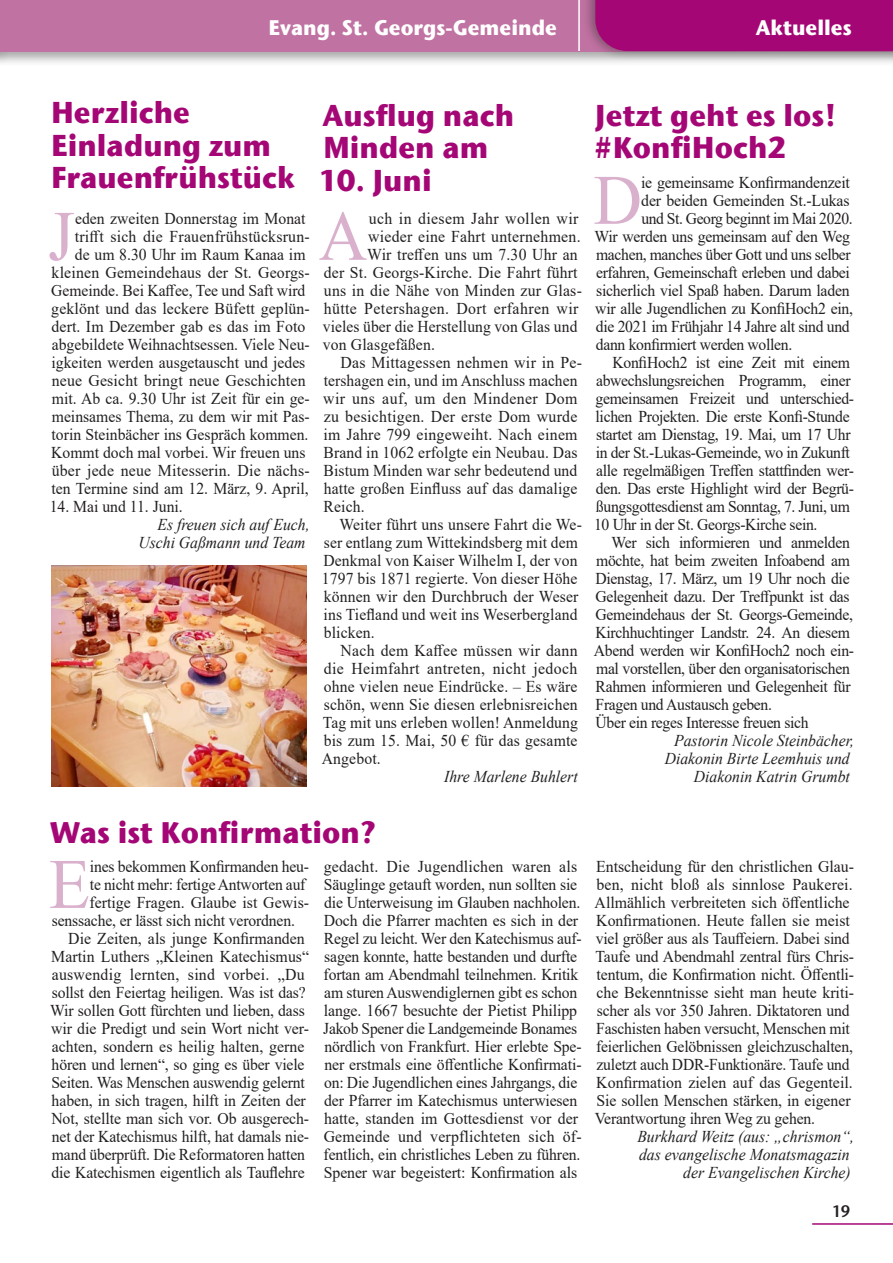
<style>
.page{position:relative;width:893px;height:1263px;background:#fff}
.page>*{position:absolute;margin:0;border:0;box-sizing:border-box;transform-origin:0 0}
.Fließtext_erster_Ini{font:70.8px "Times New Roman";color:#dab1cd;scale:.95 1}
.Überschrift_1{font:700 30px/32.2px "ITC Stone Sans Com";color:#a40775;scale:.95 1}
.t1{font:700 21px "ITC Stone Sans Com";color:#fff;scale:.95 1}
.Fließtext{font:16.5px/18px "Times New Roman";letter-spacing:-.01em;color:#231f20;scale:.96 1}
.Fließtext-2{font:16.5px/18px "Times New Roman";letter-spacing:-.01em;color:#231f20;scale:.95 1}
.Fließtext_erster_Ini-2{font:16.5px/18px "Times New Roman";color:#231f20;text-align:right;scale:.95 1}
.Fließtext-3{font:16.5px/18px "Times New Roman";letter-spacing:.01em;color:#231f20;scale:.96 1}
.Fließtext_Autor_ohne{font:italic 16.5px/18px "Times New Roman";color:#231f20;text-align:right;scale:.95 1}
.Fließtext-4{font:16.5px/18px "Times New Roman";letter-spacing:.01em;color:#231f20;scale:.95 1}
.Fließtext_erster_Ini-3{font:16.5px "Times New Roman";letter-spacing:-.02em;color:#231f20;scale:.95 1}
.Fließtext_erster_Ini-4{font:16.5px "Times New Roman";color:#231f20;scale:.96 1}
.Fließtext_erster_Ini-5{font:16.5px "Times New Roman";color:#231f20;scale:.94 1}
.Fließtext_erster_Ini-6{font:16.5px "Times New Roman";letter-spacing:.025em;color:#231f20;scale:.96 1}
.Fließtext_ohne_Einzu{font:16.5px "Times New Roman";letter-spacing:-.02em;color:#231f20;scale:.95 1}
.Fließtext_erster_Ini-7{font:16.5px "Times New Roman";letter-spacing:-.025em;color:#231f20;scale:.94 1}
.Fließtext_erster_Ini-8{font:16.5px "Times New Roman";letter-spacing:.02em;color:#231f20;scale:.96 1}
.t2{font:16.5px "ITC Stone Sans Com Semi";color:#231f20;scale:.95 1}
</style>
<div class="page">
<div style="left:0;top:0;width:893px;height:66px;background:#231f20;opacity:.4"></div>
<div style="left:0;top:0;width:893px;height:51px;background:#c072a2"></div>
<hr style="left:812px;top:1223px;width:81px;height:2px;background:#a40775">
<div style="left:582px;top:0;width:311px;height:60px;background:#231f20;opacity:.4"></div>
<div style="left:595px;top:0;width:298px;height:51px;background:#a40775"></div>
<hr style="left:578px;top:0;width:2px;height:51px;background:#fff">
<img style="left:51px;top:566px;width:255px;height:220px">
<p class="t1" style="left:268px;top:14px;width:305px">Evang. St. Georgs-Gemeinde</p>
<p class="t1" style="left:756px;top:14px;width:102px">Aktuelles</p>
<h4 class="Überschrift_1" style="left:51px;top:96px;width:259px">Herzliche<br>Einladung zum<br>Frauenfrühstück</h4>
<p class="Fließtext_erster_Ini" style="left:48px;top:186px;width:29px">J</p>
<h4 class="Überschrift_1" style="left:322px;top:99px;width:204px">Ausflug nach<br>Minden am</h4>
<h4 class="Überschrift_1" style="left:319px;top:164px;width:120px">10. Juni</h4>
<p class="Fließtext_erster_Ini" style="left:319px;top:186px;width:53px">A</p>
<p class="Fließtext_erster_Ini-8" style="left:369px;top:207px;width:220px">uch in diesem Jahr wollen wir</p>
<h4 class="Überschrift_1" style="left:594px;top:99px;width:258px">Jetzt geht es los! #KonfiHoch2</h4>
<p class="Fließtext_erster_Ini" style="left:593px;top:150px;width:53px">D</p>
<p class="Fließtext_erster_Ini-4" style="left:641px;top:171px;width:219px">ie gemeinsame Konfirmandenzeit</p>
<p class="Fließtext_erster_Ini-4" style="left:641px;top:189px;width:218px">der beiden Gemeinden St.-Lukas</p>
<p class="Fließtext_erster_Ini-7" style="left:641px;top:207px;width:226px">und St. Georg beginnt im Mai 2020.</p>
<p class="Fließtext_erster_Ini-3" style="left:595px;top:225px;width:270px">Wir werden uns gemeinsam auf den Weg</p>
<p class="Fließtext_erster_Ini-3" style="left:596px;top:243px;width:269px">machen, manches über Gott und uns selber</p>
<p class="Fließtext_erster_Ini-3" style="left:596px;top:261px;width:269px">erfahren, Gemeinschaft erleben und dabei</p>
<p class="Fließtext_erster_Ini-4" style="left:596px;top:279px;width:266px">sicherlich viel Spaß haben. Darum laden</p>
<p class="Fließtext_erster_Ini-3" style="left:595px;top:297px;width:273px">wir alle Jugendlichen zu KonfiHoch2 ein,</p>
<p class="Fließtext_erster_Ini-3" style="left:596px;top:315px;width:269px">die 2021 im Frühjahr 14 Jahre alt sind und</p>
<p class="Fließtext_erster_Ini-3" style="left:596px;top:333px;width:208px">dann konfirmiert werden wollen.</p>
<p class="Fließtext-2" style="left:594px;top:353px;width:275px;text-indent:19px">KonfiHoch2 ist eine Zeit mit einem abwechslungsreichen Programm, einer gemeinsamen Freizeit und unterschied&shy;lichen Projekten. Die erste Konfi-Stunde startet am Dienstag, 19. Mai, um 17 Uhr in der St.‑Lukas-Gemeinde, wo in Zukunft alle regelmäßigen Treffen stattfinden wer&shy;den. Das erste Highlight wird der Begrü&shy;ßungsgottesdienst am Sonntag, 7. Juni, um 10 Uhr in der St. Georgs-Kirche sein.</p>
<p class="Fließtext-2" style="left:594px;top:533px;width:275px;text-indent:18px">Wer sich informieren und anmelden möchte, hat beim zweiten Infoabend am Dienstag, 17. März, um 19 Uhr noch die Gelegenheit dazu. Der Treffpunkt ist das Gemeindehaus der St. Georgs-Gemeinde, Kirchhuchtinger Landstr. 24. An diesem Abend werden wir KonfiHoch2 noch ein&shy;mal vorstellen, über den organisatorischen Rahmen informieren und Gelegenheit für Fragen und Austausch geben.</p>
<p class="Fließtext_ohne_Einzu" style="left:596px;top:711px;width:226px">Über ein reges Interesse freuen sich</p>
<p class="Fließtext_Autor_ohne" style="left:665px;top:731px;width:201px">Pastorin Nicole Steinbächer,<br>Diakonin Birte Leemhuis und<br>Diakonin Katrin Grumbt</p>
<p class="Fließtext_erster_Ini-2" style="left:51px;top:209px;width:274px">eden zweiten Donnerstag im Monat trifft sich die Frauenfrühstücksrun-<br>de um 8.30 Uhr im Raum Kanaa im kleinen Gemeindehaus der St. Georgs-Gemeinde. Bei Kaffee, Tee und Saft wird geklönt und das leckere Büfett geplün&shy;dert. Im Dezember gab es das im Foto abgebildete Weihnachtsessen. Viele Neu&shy;igkeiten werden ausgetauscht und jedes neue Gesicht bringt neue Geschichten mit. Ab ca. 9.30 Uhr ist Zeit für ein ge&shy;meinsames Thema, zu dem wir mit Pas&shy;torin Steinbächer ins Gespräch kommen.<br>Kommt doch mal vorbei. Wir freuen uns über jede neue Mitesserin. Die nächs&shy;ten Termine sind am 12. März, 9. April,</p>
<p class="Fließtext_erster_Ini-2" style="left:50px;top:497px;width:142px">14. Mai und 11. Juni.</p>
<p class="Fließtext_Autor_ohne" style="left:138px;top:515px;width:182px">Es freuen sich auf Euch,<br>Uschi Gaßmann und Team</p>
<p class="Fließtext_erster_Ini-4" style="left:368px;top:225px;width:223px">wieder eine Fahrt unternehmen.</p>
<p class="Fließtext_erster_Ini-2" style="left:367px;top:245px;width:223px">Wir treffen uns um 7.30 Uhr an</p>
<p class="Fließtext_erster_Ini-2" style="left:324px;top:263px;width:269px">der St. Georgs-Kirche. Die Fahrt führt</p>
<p class="Fließtext_erster_Ini-4" style="left:324px;top:279px;width:270px">uns in die Nähe von Minden zur Glas-</p>
<p class="Fließtext_erster_Ini-6" style="left:324px;top:297px;width:267px">hütte Petershagen. Dort erfahren wir</p>
<p class="Fließtext_erster_Ini-5" style="left:323px;top:315px;width:272px">vieles über die Herstellung von Glas und</p>
<p class="Fließtext_erster_Ini-2" style="left:323px;top:335px;width:119px">von Glasgefäßen.</p>
<p class="Fließtext-3" style="left:323px;top:353px;width:271px;text-indent:17px">Das Mittagessen nehmen wir in Pe&shy;tershagen ein, und im Anschluss machen wir uns auf, um den Mindener Dom zu besichtigen. Der erste Dom wurde im Jahre 799 eingeweiht. Nach einem<br>Brand in 1062 erfolgte ein Neubau. Das<br>Bistum Minden war sehr bedeutend und hatte großen Einfluss auf das damalige<br>Reich.</p>
<p class="Fließtext-4" style="left:322px;top:515px;width:275px;text-indent:18px">Weiter führt uns unsere Fahrt die We&shy;ser entlang zum Wittekindsberg mit dem Denkmal von Kaiser Wilhelm I, der von 1797 bis 1871 regierte. Von dieser Höhe können wir den Durchbruch der Weser ins Tiefland und weit ins Weserbergland blicken.</p>
<p class="Fließtext" style="left:322px;top:641px;width:268px;text-align:justify;text-indent:19px">Nach dem Kaffee müssen wir dann die Heimfahrt antreten, nicht jedoch ohne vielen neue Eindrücke. – Es wäre schön, wenn Sie diesen erlebnisreichen Tag mit uns erleben wollen! Anmeldung bis zum 15. Mai, 50 € für das gesamte Angebot.</p>
<p class="Fließtext_Autor_ohne" style="left:444px;top:767px;width:142px">Ihre Marlene Buhlert</p>
<h4 class="Überschrift_1" style="left:50px;top:816px;width:344px">Was ist Konfirmation?</h4>
<p class="Fließtext_erster_Ini" style="left:49px;top:834px;width:45px">E</p>
<p class="Fließtext_erster_Ini-2" style="left:90px;top:857px;width:232px">ines bekommen Konfirmanden heu-</p>
<p class="Fließtext" style="left:323px;top:857px;width:271px">gedacht. Die Jugendlichen waren als Säuglinge getauft worden, nun sollten sie die Unterweisung im Glauben nachholen.<br>Doch die Pfarrer machten es sich in der Regel zu leicht. Wer den Katechismus auf&shy;sagen konnte, hatte bestanden und durfte fortan am Abendmahl teilnehmen. Kritik am sturen Auswendiglernen gibt es schon lange. 1667 besuchte der Pietist Philipp Jakob Spener die Landgemeinde Bonames nördlich von Frankfurt. Hier erlebte Spe&shy;ner erstmals eine öffentliche Konfirmati&shy;on: Die Jugendlichen eines Jahrgangs, die der Pfarrer im Katechismus unterwiesen hatte, standen im Gottesdienst vor der Gemeinde und verpflichteten sich öf&shy;fentlich, ein christliches Leben zu führen.<br>Spener war begeistert: Konfirmation als</p>
<p class="Fließtext" style="left:595px;top:857px;width:272px">Entscheidung für den christlichen Glau&shy;ben, nicht bloß als sinnlose Paukerei.<br>Allmählich verbreiteten sich öffentliche Konfirmationen. Heute fallen sie meist viel größer aus als Tauffeiern. Dabei sind Taufe und Abendmahl zentral fürs Chris&shy;tentum, die Konfirmation nicht. Öffentli&shy;che Bekenntnisse sieht man heute kriti&shy;scher als vor 350 Jahren. Diktatoren und Faschisten haben versucht, Menschen mit feierlichen Gelöbnissen gleichzuschalten, zuletzt auch DDR-Funktionäre. Taufe und Konfirmation zielen auf das Gegenteil.<br>Sie sollen Menschen stärken, in eigener Verantwortung ihren Weg zu gehen.</p>
<p class="Fließtext_erster_Ini-5" style="left:90px;top:873px;width:231px">te nicht mehr: fertige Antworten auf</p>
<p class="Fließtext_erster_Ini-4" style="left:89px;top:891px;width:230px">fertige Fragen. Glaube ist Gewis-</p>
<p class="Fließtext_erster_Ini-2" style="left:52px;top:911px;width:257px">senssache, er lässt sich nicht verordnen.</p>
<p class="Fließtext" style="left:50px;top:929px;width:271px;text-indent:18px">Die Zeiten, als junge Konfirmanden Martin Luthers „Kleinen Katechismus“ auswendig lernten, sind vorbei. „Du sollst den Feiertag heiligen. Was ist das?<br>Wir sollen Gott fürchten und lieben, dass wir die Predigt und sein Wort nicht ver&shy;achten, sondern es heilig halten, gerne hören und lernen“, so ging es über viele Seiten. Was Menschen auswendig gelernt haben, in sich tragen, hilft in Zeiten der Not, stellte man sich vor. Ob ausgerech&shy;net der Katechismus hilft, hat damals nie&shy;mand überprüft. Die Reformatoren hatten die Katechismen eigentlich als Tauflehre</p>
<p class="Fließtext_Autor_ohne" style="left:637px;top:1127px;width:229px">Burkhard Weitz (aus: „chrismon“, das evangelische Monatsmagazin der Evangelischen Kirche)</p>
<p class="t2" style="left:832px;top:1201px;width:21px">19</p>
</div>
